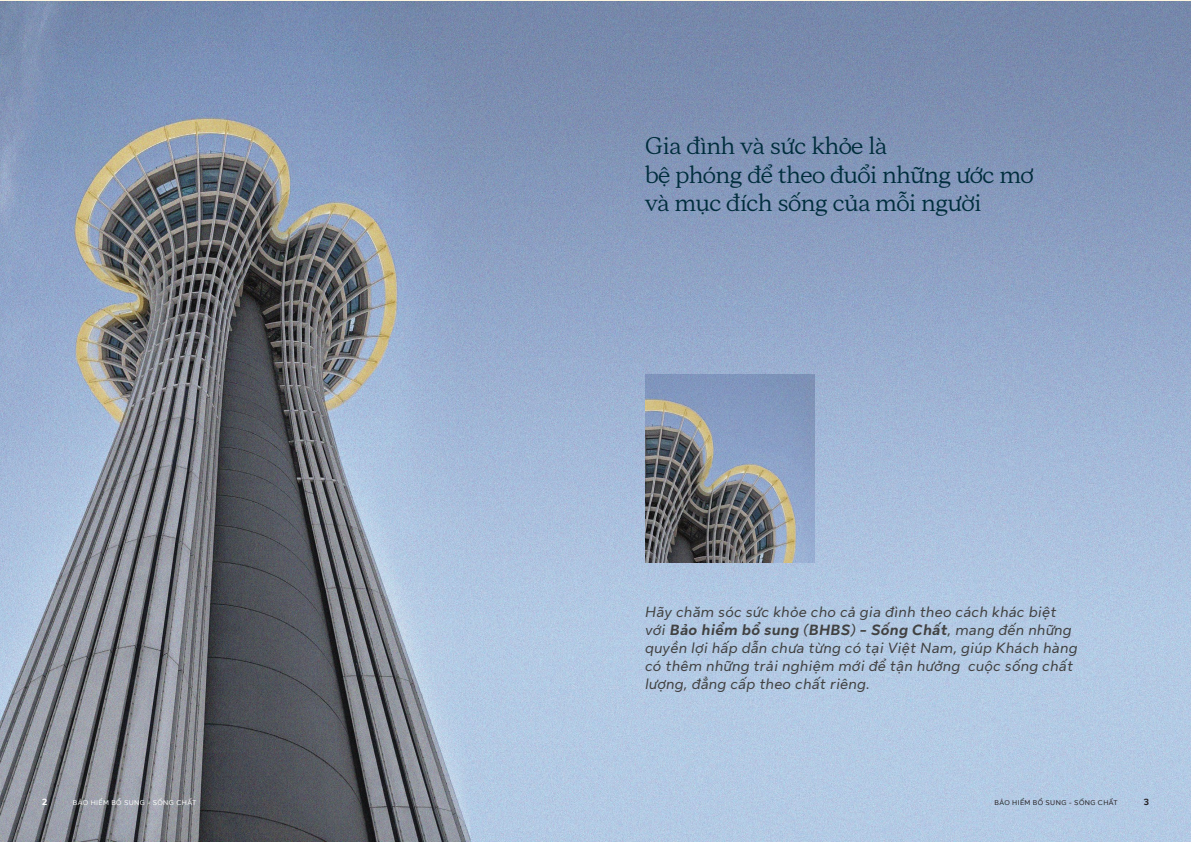
<style>
.page{position:relative;width:1191px;height:842px;background:#fff}
.page>*{position:absolute;margin:0;border:0;box-sizing:border-box;transform-origin:0 0}
.t1{font:24px/28.8px "Sun Life New Display";color:#002d3d}
.t2{font:italic 15px/18px "Sun Life New Text";letter-spacing:.015em;color:#414141}
.t3{font:700 9px "Sun Life New Text";color:#fff}
.t4{font:700 9px "Sun Life New Text";color:#231f20}
.t5{font:7px "Sun Life New Text";letter-spacing:.05em;color:#fff}
.t6{font:7px "Sun Life New Text";letter-spacing:.05em;color:#231f20}
.s1{font-weight:700}
</style>
<div class="page">
<img style="left:0;top:2px;width:1190px;height:840px">
<img style="left:645px;top:375px;width:169px;height:188px">
<p class="t3" style="left:42px;top:796px;width:7px">2</p>
<p class="t5" style="left:73px;top:798px;width:125px">BẢO HIỂM BỔ SUNG - SỐNG CHẤT</p>
<h1 class="t1" style="left:645px;top:130px;width:390px">Gia đình và sức khỏe là<br>bệ phóng để theo đuổi những ước mơ và mục đích sống của mỗi người</h1>
<p class="t2" style="left:645px;top:602px;width:434px">Hãy chăm sóc sức khỏe cho cả gia đình theo cách khác biệt với <span class="s1">Bảo hiểm bổ sung (BHBS) - Sống Chất</span>, mang đến những quyền lợi hấp dẫn chưa từng có tại Việt Nam, giúp Khách hàng có thêm những trải nghiệm mới để tận hưởng cuộc sống chất lượng, đẳng cấp theo chất riêng.</p>
<p class="t6" style="left:994px;top:798px;width:125px">BẢO HIỂM BỔ SUNG - SỐNG CHẤT</p>
<p class="t4" style="left:1143px;top:796px;width:7px">3</p>
</div>
